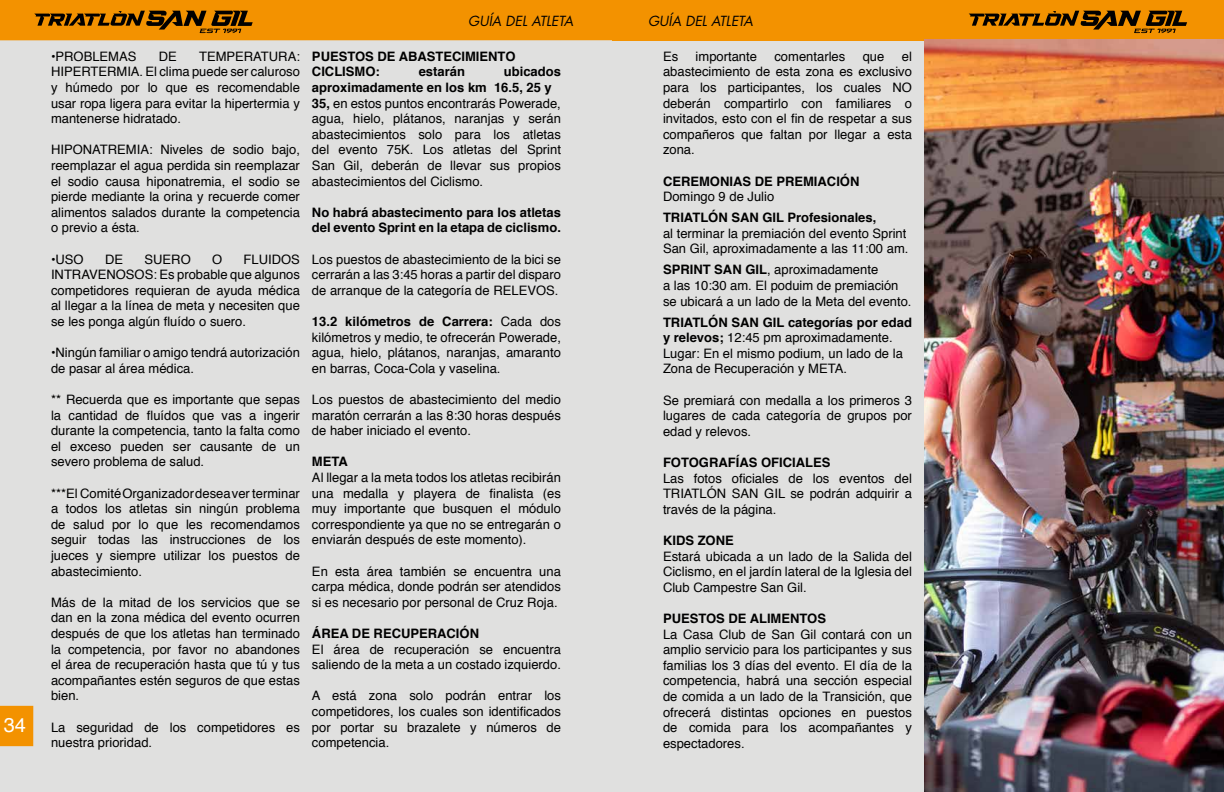
<style>
.page{position:relative;width:1224px;height:792px;background:#fff}
.page>*{position:absolute;margin:0;border:0;box-sizing:border-box;transform-origin:0 0}
.t1{font:20px "Helvetica";color:#fff}
.t2{font:italic 13.6px "Futura Std";color:#000}
.t3{font:13px/15.6px "Helvetica";color:#000;text-align:justify}
.t4{font:700 13px/15.6px "Helvetica";color:#000}
.s1{font-weight:700}
</style>
<div class="page">
<div style="left:0;top:38px;width:1224px;height:754px;background:#e0e0df"></div>
<div style="left:0;top:0;width:612px;height:40px;background:#f39200"></div>
<div style="left:612px;top:0;width:612px;height:40px;background:#f39200"></div>
<svg style="left:34px;top:11px;width:219px;height:22px"></svg>
<svg style="left:969px;top:11px;width:218px;height:22px"></svg>
<img style="left:924px;top:40px;width:300px;height:752px">
<div style="left:0;top:706px;width:33px;height:40px;background:#f39200"></div>
<h1 class="t1" style="left:4px;top:710px;width:24px">34</h1>
<p class="t3" style="left:51px;top:49px;width:87px">•PROBLEMAS</p>
<p class="t3" style="left:159px;top:49px;width:20px">DE</p>
<p class="t3" style="left:51px;top:49px;width:250px;text-indent:148px">TEMPERATURA:<br>HIPERTERMIA. El clima puede ser caluroso y húmedo por lo que es recomendable usar ropa ligera para evitar la hipertermia y mantenerse hidratado.</p>
<p class="t3" style="left:51px;top:142px;width:250px">HIPONATREMIA: Niveles de sodio bajo, reemplazar el agua perdida sin reemplazar el sodio causa hiponatremia, el sodio se pierde mediante la orina y recuerde comer alimentos salados durante la competencia o previo a ésta.</p>
<p class="t3" style="left:51px;top:252px;width:34px">•USO</p>
<p class="t3" style="left:105px;top:252px;width:20px">DE</p>
<p class="t3" style="left:145px;top:252px;width:48px">SUERO</p>
<p class="t3" style="left:212px;top:252px;width:12px">O</p>
<p class="t3" style="left:51px;top:252px;width:250px;text-indent:193px">FLUIDOS INTRAVENOSOS: Es probable que algunos competidores requieran de ayuda médica al llegar a la línea de meta y necesiten que se les ponga algún fluído o suero.</p>
<p class="t3" style="left:51px;top:345px;width:250px">•Ningún familiar o amigo tendrá autorización de pasar al área médica.</p>
<p class="t3" style="left:51px;top:392px;width:250px">** Recuerda que es importante que sepas la cantidad de fluídos que vas a ingerir durante la competencia, tanto la falta como el exceso pueden ser causante de un severo problema de salud.</p>
<p class="t3" style="left:51px;top:486px;width:250px">***El Comité Organizador desea ver terminar a todos los atletas sin ningún problema de salud por lo que les recomendamos seguir todas las instrucciones de los jueces y siempre utilizar los puestos de abastecimiento.</p>
<p class="t3" style="left:51px;top:595px;width:250px">Más de la mitad de los servicios que se dan en la zona médica del evento ocurren después de que los atletas han terminado la competencia, por favor no abandones el área de recuperación hasta que tú y tus acompañantes estén seguros de que estas bien.</p>
<p class="t3" style="left:51px;top:720px;width:250px">La seguridad de los competidores es nuestra prioridad.</p>
<p class="t2" style="left:468px;top:12px;width:106px">GUÍA DEL ATLETA</p>
<p class="t2" style="left:648px;top:12px;width:106px">GUÍA DEL ATLETA</p>
<p class="t4" style="left:312px;top:49px;width:205px">PUESTOS DE ABASTECIMIENTO<br>CICLISMO:</p>
<p class="t4" style="left:419px;top:64px;width:48px">estarán</p>
<p class="t3" style="left:312px;top:64px;width:250px;text-align:left;text-indent:192px"><span class="s1">ubicados aproximadamente en los km 16.5, 25 y 35,</span> en estos puntos encontrarás Powerade, agua, hielo, plátanos, naranjas y serán abastecimientos solo para los atletas del evento 75K. Los atletas del Sprint San Gil, deberán de llevar sus propios abastecimientos del Ciclismo.</p>
<p class="t4" style="left:312px;top:205px;width:250px">No habrá abastecimento para los atletas del evento Sprint en la etapa de ciclismo.</p>
<p class="t3" style="left:312px;top:252px;width:250px">Los puestos de abastecimiento de la bici se cerrarán a las 3:45 horas a partir del disparo de arranque de la categoría de RELEVOS.</p>
<p class="t3" style="left:312px;top:314px;width:250px"><span class="s1">13.2 kilómetros de Carrera:</span> Cada dos kilómetros y medio, te ofrecerán Powerade, agua, hielo, plátanos, naranjas, amaranto en barras, Coca-Cola y vaselina.</p>
<p class="t3" style="left:312px;top:392px;width:250px">Los puestos de abastecimiento del medio maratón cerrarán a las 8:30 horas después de haber iniciado el evento.</p>
<p class="t4" style="left:312px;top:454px;width:37px">META</p>
<p class="t3" style="left:312px;top:470px;width:250px">Al llegar a la meta todos los atletas recibirán una medalla y playera de finalista (es muy importante que busquen el módulo correspondiente ya que no se entregarán o enviarán después de este momento).</p>
<p class="t3" style="left:312px;top:564px;width:250px">En esta área también se encuentra una carpa médica, donde podrán ser atendidos si es necesario por personal de Cruz Roja.</p>
<p class="t4" style="left:312px;top:626px;width:169px">ÁREA DE RECUPERACIÓN</p>
<p class="t3" style="left:312px;top:642px;width:250px">El área de recuperación se encuentra saliendo de la meta a un costado izquierdo.</p>
<p class="t3" style="left:312px;top:688px;width:250px">A está zona solo podrán entrar los competidores, los cuales son identificados por portar su brazalete y números de competencia.</p>
<p class="t3" style="left:663px;top:49px;width:250px;text-indent:239px">el abastecimiento de esta zona es exclusivo para los participantes, los cuales NO deberán compartirlo con familiares o invitados, esto con el fin de respetar a sus compañeros que faltan por llegar a esta zona.</p>
<p class="t4" style="left:663px;top:173px;width:198px">CEREMONIAS DE PREMIACIÓN</p>
<p class="t3" style="left:663px;top:189px;width:113px">Domingo 9 de Julio</p>
<p class="t4" style="left:663px;top:210px;width:215px">TRIATLÓN SAN GIL Profesionales,</p>
<p class="t3" style="left:663px;top:226px;width:247px">al terminar la premiación del evento Sprint<br>San Gil, aproximadamente a las 11:00 am.</p>
<p class="t3" style="left:663px;top:262px;width:250px;text-align:left"><span class="s1">SPRINT SAN GIL</span>, aproximadamente<br>a las 10:30 am. El poduim de premiación se ubicará a un lado de la Meta del evento.</p>
<p class="t3" style="left:663px;top:315px;width:250px;text-align:left"><span class="s1">TRIATLÓN SAN GIL categorías por edad y relevos;</span> 12:45 pm aproximadamente.<br>Lugar: En el mismo podium, un lado de la Zona de Recuperación y META.</p>
<p class="t3" style="left:663px;top:393px;width:250px">Se premiará con medalla a los primeros 3 lugares de cada categoría de grupos por edad y relevos.</p>
<p class="t4" style="left:663px;top:455px;width:169px">FOTOGRAFÍAS OFICIALES</p>
<p class="t3" style="left:663px;top:471px;width:250px">Las fotos oficiales de los eventos del TRIATLÓN SAN GIL se podrán adquirir a través de la página.</p>
<p class="t4" style="left:663px;top:533px;width:72px">KIDS ZONE</p>
<p class="t3" style="left:663px;top:549px;width:250px">Estará ubicada a un lado de la Salida del Ciclismo, en el jardín lateral de la Iglesia del Club Campestre San Gil.</p>
<p class="t4" style="left:663px;top:611px;width:165px">PUESTOS DE ALIMENTOS</p>
<p class="t3" style="left:663px;top:627px;width:250px">La Casa Club de San Gil contará con un amplio servicio para los participantes y sus familias los 3 días del evento. El día de la competencia, habrá una sección especial de comida a un lado de la Transición, que ofrecerá distintas opciones en puestos de comida para los acompañantes y espectadores.</p>
<p class="t3" style="left:663px;top:49px;width:17px">Es</p>
<p class="t3" style="left:696px;top:49px;width:63px">importante</p>
<p class="t3" style="left:774px;top:49px;width:72px">comentarles</p>
<p class="t3" style="left:863px;top:49px;width:23px">que</p>
</div>
